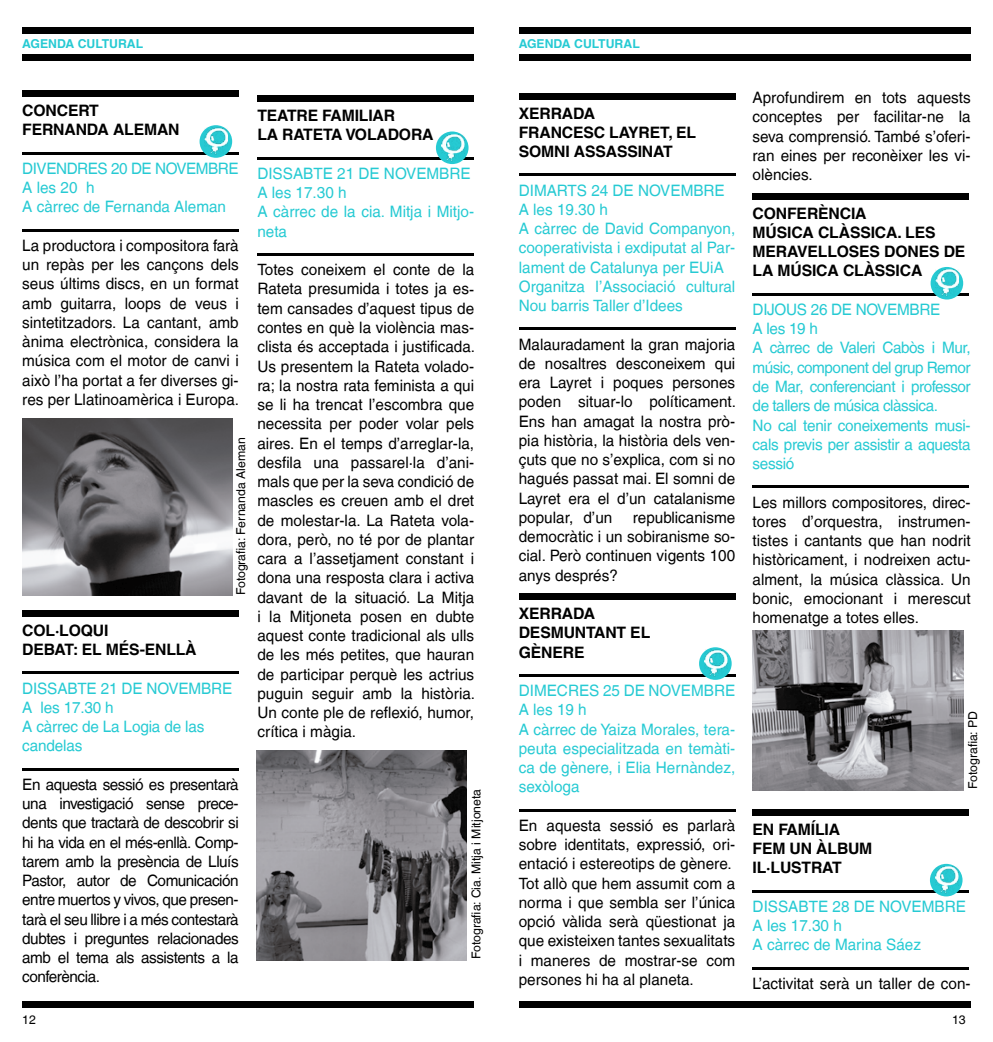
<style>
.page{position:relative;width:993px;height:1042px;background:#fff}
.page>*{position:absolute;margin:0;border:0;box-sizing:border-box;transform-origin:0 0}
.t1{font:15.75px/19.2px "Helvetica LT";color:#000;text-align:justify}
.t2{font:15.75px/19.2px "Helvetica LT";color:#26cad3}
.t3{font:700 15.75px/19.2px "Helvetica LT";letter-spacing:-.01em;color:#000}
.t4{font:15.75px/19.2px "Helvetica LT";letter-spacing:-.03em;color:#26cad3}
.t5{font:12.25px "Helvetica LT";color:#000}
.t6{font:700 12.25px "Helvetica LT";color:#26cad3}
</style>
<div class="page">
<div style="left:22px;top:1001px;width:452px;height:7px;background:#000"></div>
<div style="left:518px;top:1001px;width:452px;height:7px;background:#000"></div>
<div style="left:22px;top:27px;width:452px;height:6px;background:#000"></div>
<div style="left:22px;top:54px;width:452px;height:6px;background:#000"></div>
<div style="left:22px;top:91px;width:217px;height:6px;background:#000"></div>
<hr style="left:22px;top:152px;width:217px;height:3px;background:#000">
<hr style="left:22px;top:229px;width:217px;height:3px;background:#000">
<div style="left:22px;top:610px;width:217px;height:7px;background:#000"></div>
<hr style="left:22px;top:671px;width:217px;height:3px;background:#000">
<hr style="left:22px;top:768px;width:217px;height:3px;background:#000">
<div style="left:257px;top:96px;width:216px;height:6px;background:#000"></div>
<hr style="left:257px;top:157px;width:216px;height:3px;background:#000">
<hr style="left:257px;top:253px;width:216px;height:3px;background:#000">
<img style="left:22px;top:418px;width:210px;height:177px">
<img style="left:257px;top:750px;width:209px;height:210px">
<svg style="left:199px;top:125px;width:33px;height:33px"></svg>
<img style="left:205px;top:128px;width:23px;height:27px">
<svg style="left:436px;top:131px;width:32px;height:33px"></svg>
<img style="left:441px;top:134px;width:23px;height:27px">
<div style="left:518px;top:27px;width:452px;height:6px;background:#000"></div>
<div style="left:518px;top:54px;width:452px;height:6px;background:#000"></div>
<div style="left:518px;top:93px;width:217px;height:6px;background:#000"></div>
<hr style="left:518px;top:173px;width:217px;height:3px;background:#000">
<hr style="left:518px;top:327px;width:217px;height:3px;background:#000">
<div style="left:518px;top:594px;width:217px;height:6px;background:#000"></div>
<hr style="left:518px;top:674px;width:217px;height:3px;background:#000">
<hr style="left:518px;top:809px;width:217px;height:2px;background:#000">
<div style="left:752px;top:193px;width:216px;height:6px;background:#000"></div>
<hr style="left:752px;top:293px;width:216px;height:3px;background:#000">
<hr style="left:752px;top:485px;width:216px;height:3px;background:#000">
<div style="left:752px;top:809px;width:216px;height:6px;background:#000"></div>
<hr style="left:752px;top:890px;width:216px;height:2px;background:#000">
<hr style="left:752px;top:967px;width:216px;height:2px;background:#000">
<img style="left:752px;top:630px;width:210px;height:160px">
<svg style="left:698px;top:647px;width:33px;height:33px"></svg>
<img style="left:704px;top:650px;width:23px;height:27px">
<svg style="left:930px;top:267px;width:32px;height:32px"></svg>
<img style="left:935px;top:269px;width:23px;height:27px">
<svg style="left:929px;top:864px;width:33px;height:32px"></svg>
<img style="left:934px;top:866px;width:23px;height:27px">
<p class="t6" style="left:22px;top:36px;width:122px">AGENDA CULTURAL</p>
<p class="t3" style="left:22px;top:101px;width:159px">CONCERT<br>FERNANDA ALEMAN</p>
<p class="t2" style="left:22px;top:159px;width:218px">DIVENDRES 20 DE NOVEMBRE<br>A les 20 h<br>A càrrec de Fernanda Aleman</p>
<p class="t1" style="left:22px;top:236px;width:218px">La productora i compositora farà un repàs per les cançons dels seus últims discs, en un format amb guitarra, loops de veus i sintetitzadors. La cantant, amb ànima electrònica, considera la música com el motor de canvi i això l’ha portat a fer diverses gi&shy;res per Llatinoamèrica i Europa.</p>
<p class="t5" style="left:233px;top:595px;width:160px;rotate:-90deg">Fotografia: Fernanda Aleman</p>
<p class="t3" style="left:22px;top:620px;width:176px">COL·LOQUI<br>DEBAT: EL MÉS-ENLLÀ</p>
<p class="t2" style="left:22px;top:678px;width:211px">DISSABTE 21 DE NOVEMBRE<br>A les 17.30 h<br>A càrrec de La Logia de las candelas</p>
<p class="t1" style="left:22px;top:775px;width:218px">En aquesta sessió es presentarà una investigació sense prece&shy;dents que tractarà de descobrir si hi ha vida en el més-enllà. Comp&shy;tarem amb la presència de Lluís Pastor, autor de Comunicación entre muertos y vivos, que presen&shy;tarà el seu llibre i a més contestarà dubtes i preguntes relacionades amb el tema als assistents a la conferència.</p>
<p class="t3" style="left:257px;top:106px;width:178px">TEATRE FAMILIAR<br>LA RATETA VOLADORA</p>
<p class="t2" style="left:257px;top:164px;width:218px">DISSABTE 21 DE NOVEMBRE<br>A les 17.30 h<br>A càrrec de la cia. Mitja i Mitjo&shy;neta</p>
<p class="t1" style="left:257px;top:260px;width:219px">Totes coneixem el conte de la Rateta presumida i totes ja es&shy;tem cansades d’aquest tipus de contes en què la violència mas&shy;clista és acceptada i justificada.<br>Us presentem la Rateta volado&shy;ra; la nostra rata feminista a qui se li ha trencat l’escombra que necessita per poder volar pels aires. En el temps d’arreglar-la, desfila una passarel·la d’ani&shy;mals que per la seva condició de mascles es creuen amb el dret de molestar-la. La Rateta vola&shy;dora, però, no té por de plantar cara a l’assetjament constant i dona una resposta clara i activa davant de la situació. La Mitja i la Mitjoneta posen en dubte aquest conte tradicional als ulls de les més petites, que hauran de participar perquè les actrius puguin seguir amb la història.<br>Un conte ple de reflexió, humor, crítica i màgia.</p>
<p class="t5" style="left:469px;top:959px;width:172px;rotate:-90deg">Fotografia: Cia. Mitja i Mitjoneta</p>
<p class="t6" style="left:518px;top:36px;width:122px">AGENDA CULTURAL</p>
<p class="t3" style="left:518px;top:103px;width:179px">XERRADA<br>FRANCESC LAYRET, EL<br>SOMNI ASSASSINAT</p>
<p class="t2" style="left:518px;top:180px;width:218px">DIMARTS 24 DE NOVEMBRE<br>A les 19.30 h<br>A càrrec de David Companyon, cooperativista i exdiputat al Par&shy;lament de Catalunya per EUiA<br>Organitza l’Associació cultural<br>Nou barris Taller d’Idees</p>
<p class="t1" style="left:518px;top:334px;width:219px">Malauradament la gran majoria de nosaltres desconeixem qui era Layret i poques persones poden situar-lo políticament.<br>Ens han amagat la nostra prò&shy;pia història, la història dels ven&shy;çuts que no s’explica, com si no hagués passat mai. El somni de Layret era el d’un catalanisme popular, d’un</p>
<p class="t1" style="left:518px;top:508px;width:218px;text-indent:114px">republicanisme democràtic i un sobiranisme so&shy;cial. Però continuen vigents 100 anys després?</p>
<p class="t3" style="left:518px;top:604px;width:133px">XERRADA<br>DESMUNTANT EL<br>GÈNERE</p>
<p class="t2" style="left:518px;top:681px;width:218px">DIMECRES 25 DE NOVEMBRE<br>A les 19 h<br>A càrrec de Yaiza Morales, tera&shy;peuta especialitzada en temàti&shy;ca de gènere, i Elia Hernàndez, sexòloga</p>
<p class="t1" style="left:518px;top:816px;width:218px;text-align:left">En aquesta sessió es parlarà sobre identitats, expressió, ori&shy;entació i estereotips de gènere.<br>Tot allò que hem assumit com a norma i que sembla ser l’única opció vàlida serà qüestionat ja que existeixen tantes sexualitats i maneres de mostrar-se com persones hi ha al planeta.</p>
<p class="t1" style="left:752px;top:88px;width:219px">Aprofundirem en tots aquests conceptes per facilitar-ne la seva comprensió. També s’oferi&shy;ran eines per reconèixer les vi&shy;olències.</p>
<p class="t3" style="left:752px;top:203px;width:214px">CONFERÈNCIA<br>MÚSICA CLÀSSICA. LES<br>MERAVELLOSES DONES DE<br>LA MÚSICA CLÀSSICA</p>
<p class="t4" style="left:752px;top:300px;width:219px">DIJOUS 26 DE NOVEMBRE<br>A les 19 h<br>A càrrec de Valeri Cabòs i Mur, músic, component del grup Remor de Mar, conferenciant i professor de tallers de música clàssica.<br>No cal tenir coneixements musi&shy;cals previs per assistir a aquesta sessió</p>
<p class="t1" style="left:752px;top:492px;width:219px">Les millors compositores, direc&shy;tores d’orquestra, instrumen&shy;tistes i cantants que han nodrit històricament, i nodreixen actu&shy;alment, la música clàssica. Un bonic, emocionant i merescut homenatge a totes elles.</p>
<p class="t5" style="left:965px;top:789px;width:79px;rotate:-90deg">Fotografia: PD</p>
<p class="t3" style="left:752px;top:819px;width:121px">EN FAMÍLIA<br>FEM UN ÀLBUM<br>IL·LUSTRAT</p>
<p class="t2" style="left:752px;top:896px;width:215px">DISSABTE 28 DE NOVEMBRE<br>A les 17.30 h<br>A càrrec de Marina Sáez</p>
<p class="t1" style="left:752px;top:973px;width:219px">L’activitat serà un taller de con-</p>
<p class="t5" style="left:22px;top:1012px;width:15px">12</p>
<p class="t5" style="left:951px;top:1012px;width:15px">13</p>
</div>
